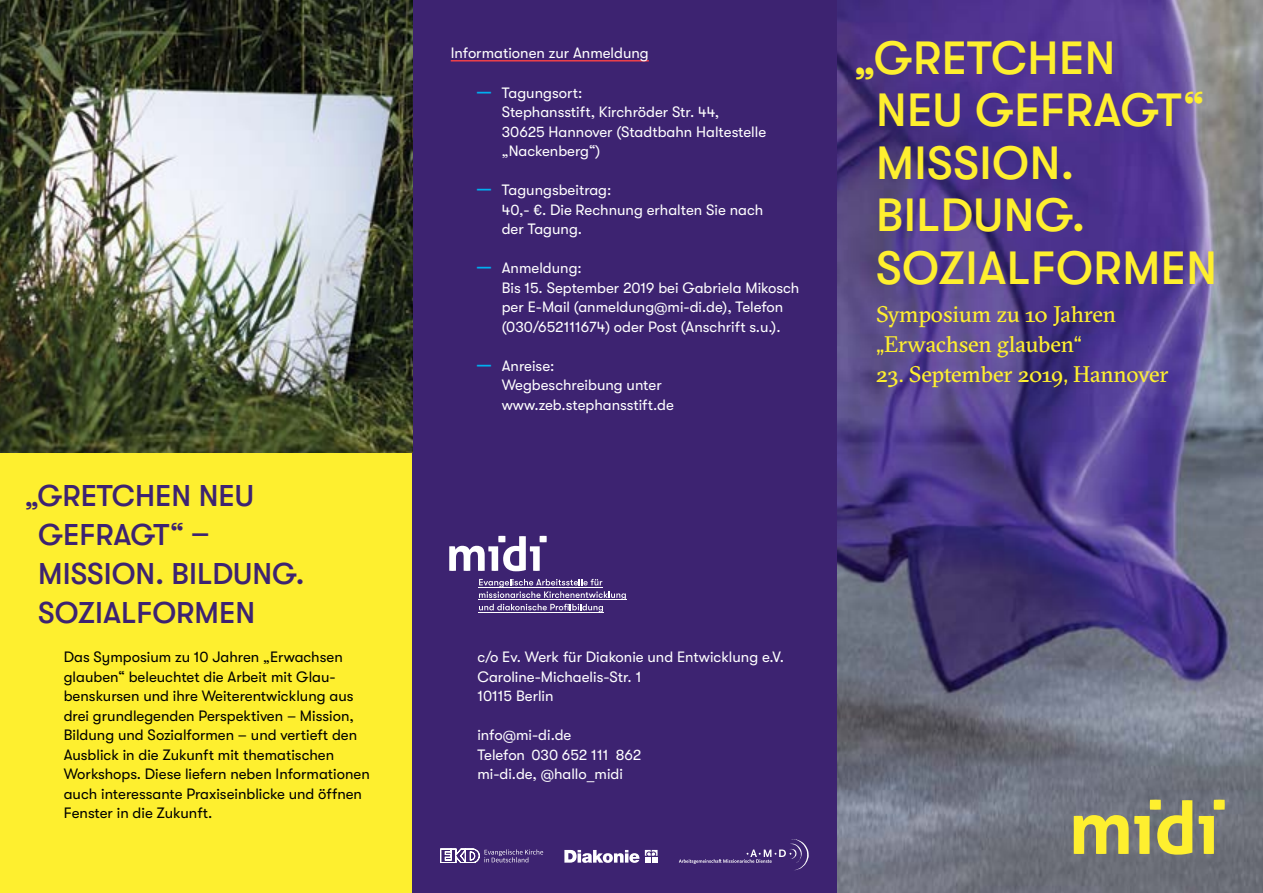
<style>
.page{position:relative;width:1263px;height:893px;background:#fff}
.page>*{position:absolute;margin:0;border:0;box-sizing:border-box;transform-origin:0 0}
.t1{font:500 46.5px/52.5px "GT Walsheim Pro";letter-spacing:.01em;color:#feef2f}
.t2{font:500 30px/39px "GT Walsheim Pro";color:#3d2371}
.t3{font:22.5px/30px "GT Sectra";letter-spacing:-.01em;color:#feef2f}
.t4{font:15px/19.5px "GT Walsheim Pro";color:#fff}
.t5{font:15px/19.5px "GT Walsheim Pro";color:#000}
.s1{font-weight:500;font-size:19.5px;color:#00aeef}
</style>
<div class="page">
<div style="left:0;top:396px;width:412px;height:497px;background:#feef2f"></div>
<div style="left:412px;top:0;width:426px;height:893px;background:#3d2371"></div>
<img style="left:838px;top:0;width:425px;height:893px">
<svg style="left:1074px;top:800px;width:151px;height:55px;background:#aba75c"></svg>
<img style="left:0;top:0;width:412px;height:452px">
<hr style="left:451px;top:60px;width:198px;height:2px;background:#ef404a">
<svg style="left:449px;top:536px;width:98px;height:35px"></svg>
<hr style="left:478px;top:587px;width:125px;height:1px;background:#fff">
<hr style="left:478px;top:599px;width:148px;height:1px;background:#fff">
<hr style="left:478px;top:612px;width:126px;height:1px;background:#fff">
<svg style="left:479px;top:579px;width:147px;height:33px"></svg>
<svg style="left:564px;top:850px;width:75px;height:13px"></svg>
<svg style="left:645px;top:850px;width:12px;height:13px"></svg>
<svg style="left:679px;top:839px;width:130px;height:31px"></svg>
<svg style="left:441px;top:849px;width:102px;height:14px"></svg>
<h2 class="t2" style="left:38px;top:477px;width:268px;text-indent:-14px">„GRETCHEN NEU<br>GEFRAGT“ –<br>MISSION. BILDUNG.<br>SOZIALFORMEN</h2>
<p class="t5" style="left:64px;top:647px;width:308px">Das Symposium zu 10 Jahren „Erwachsen glauben“ beleuchtet die Arbeit mit Glau&shy;benskursen und ihre Weiterentwicklung aus drei grundlegenden Perspektiven – Mission, Bildung und Sozialformen – und vertieft den Ausblick in die Zukunft mit thematischen Workshops. Diese liefern neben Informationen auch interessante Praxiseinblicke und öffnen Fenster in die Zukunft.</p>
<p class="t4" style="left:451px;top:43px;width:200px">Informationen zur Anmeldung</p>
<p class="t4" style="left:502px;top:83px;width:266px;text-indent:-26px"><span class="s1">—</span> Tagungsort:<br>Stephansstift, Kirchröder Str. 44,<br>30625 Hannover (Stadtbahn Haltestelle „Nackenberg“)</p>
<p class="t4" style="left:502px;top:180px;width:263px;text-indent:-26px"><span class="s1">—</span> Tagungsbeitrag:<br>40,- €. Die Rechnung erhalten Sie nach der Tagung.</p>
<p class="t4" style="left:502px;top:258px;width:299px;text-indent:-26px"><span class="s1">—</span> Anmeldung:<br>Bis 15. September 2019 bei Gabriela Mikosch per E-Mail (anmeldung@mi-di.de), Telefon (030/652111674) oder Post (Anschrift s.u.).</p>
<p class="t4" style="left:502px;top:356px;width:174px;text-indent:-26px"><span class="s1">—</span> Anreise:<br>Wegbeschreibung unter www.zeb.stephansstift.de</p>
<h1 class="t1" style="left:876px;top:32px;width:343px;text-indent:-22px">„GRETCHEN<br>NEU GEFRAGT“<br>MISSION.<br>BILDUNG.<br>SOZIALFORMEN</h1>
<h3 class="t3" style="left:876px;top:299px;width:242px">Symposium zu 10 Jahren „Erwachsen glauben“</h3>
<h3 class="t3" style="left:876px;top:359px;width:294px">23. September 2019, Hannover</h3>
<p class="t4" style="left:477px;top:647px;width:308px">c/o Ev. Werk für Diakonie und Entwicklung e.V.<br>Caroline-Michaelis-Str. 1<br>10115 Berlin</p>
<p class="t4" style="left:477px;top:725px;width:165px">info@mi-di.de<br>Telefon 030 652 111 862 mi-di.de, @hallo_midi</p>
</div>
